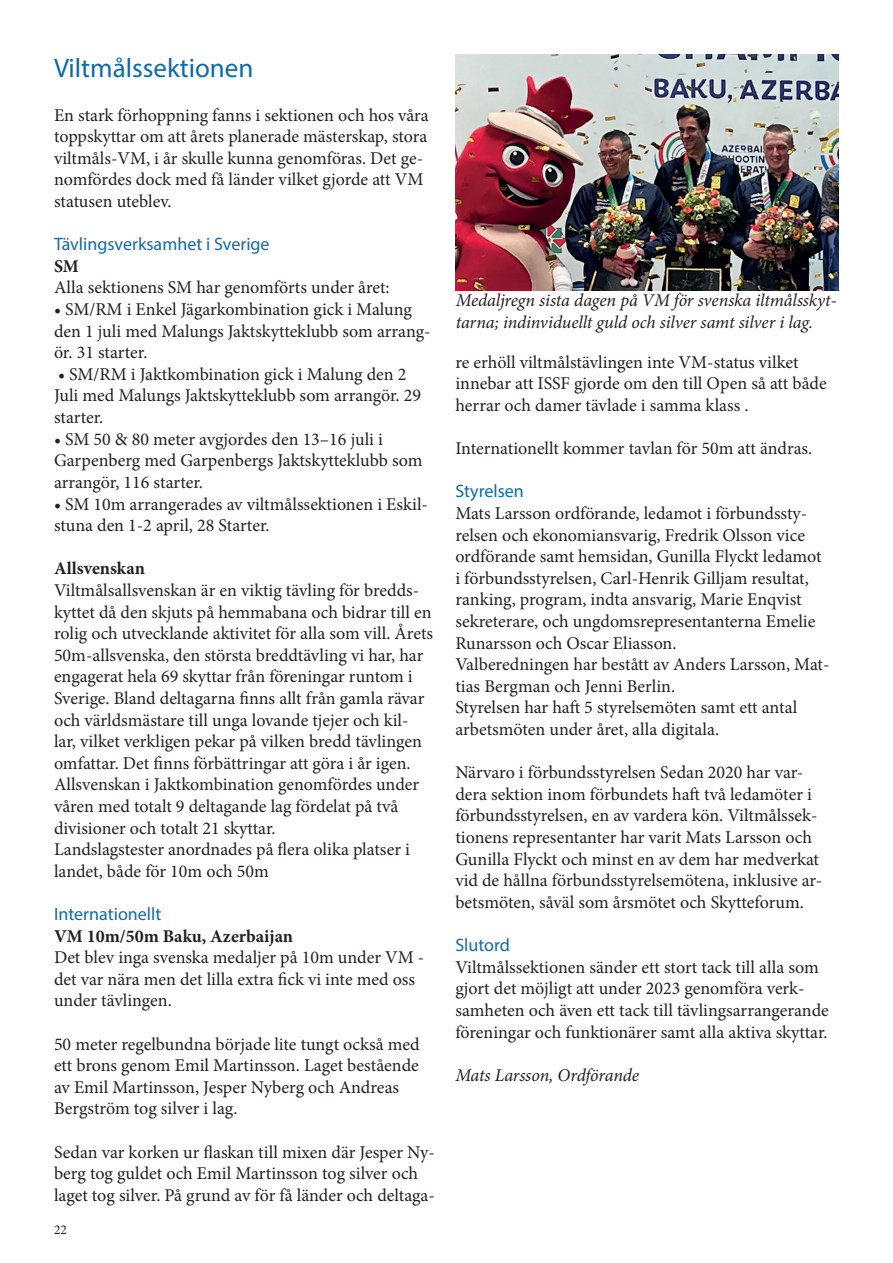
<style>
.page{position:relative;width:893px;height:1263px;background:#fff}
.page>*{position:absolute;margin:0;border:0;box-sizing:border-box;transform-origin:0 0}
.t1{font:27px "Myriad Pro";color:#106aa6}
.t2{font:18px/21.6px "Minion Pro";color:#231f20}
.t3{font:italic 18px/21.6px "Minion Pro";letter-spacing:-.01em;color:#231f20}
.t4{font:18px "Myriad Pro";color:#106aa6}
.t5{font:700 18px "Minion Pro";color:#231f20}
.t6{font:13.5px "Minion Pro";color:#231f20}
.s1{font-family:"Myriad Pro";color:#106aa6}
</style>
<div class="page">
<img style="left:455px;top:54px;width:383px;height:236px">
<p class="t1" style="left:54px;top:52px;width:201px">Viltmålssektionen</p>
<p class="t2" style="left:54px;top:104px;width:376px">En stark förhoppning fanns i sektionen och hos våra toppskyttar om att årets planerade mästerskap, stora viltmåls-VM, i år skulle kunna genomföras. Det ge&shy;nomfördes dock med få länder vilket gjorde att VM statusen uteblev.</p>
<p class="t4" style="left:54px;top:233px;width:217px">Tävlingsverksamhet i Sverige</p>
<p class="t5" style="left:54px;top:253px;width:26px">SM</p>
<p class="t2" style="left:54px;top:277px;width:337px">Alla sektionens SM har genomförts under året:</p>
<p class="t2" style="left:54px;top:299px;width:378px">• SM/RM i Enkel Jägarkombination gick i Malung den 1 juli med Malungs Jaktskytteklubb som arrang&shy;ör. 31 starter.</p>
<p class="t2" style="left:54px;top:363px;width:369px">• SM/RM i Jaktkombination gick i Malung den 2<br>Juli med Malungs Jaktskytteklubb som arrangör. 29 starter.</p>
<p class="t2" style="left:54px;top:428px;width:370px">• SM 50 &amp; 80 meter avgjordes den 13–16 juli i<br>Garpenberg med Garpenbergs Jaktskytteklubb som arrangör, 116 starter.</p>
<p class="t2" style="left:54px;top:493px;width:375px">• SM 10m arrangerades av viltmålssektionen i Eskil&shy;stuna den 1-2 april, 28 Starter.</p>
<p class="t5" style="left:54px;top:556px;width:92px">Allsvenskan</p>
<p class="t2" style="left:54px;top:579px;width:381px">Viltmålsallsvenskan är en viktig tävling för bredds&shy;kyttet då den skjuts på hemmabana och bidrar till en rolig och utvecklande aktivitet för alla som vill. Årets 50m-allsvenska, den största breddtävling vi har, har engagerat hela 69 skyttar från föreningar runtom i Sverige. Bland deltagarna finns allt från gamla rävar och världsmästare till unga lovande tjejer och kil&shy;lar, vilket verkligen pekar på vilken bredd tävlingen omfattar. Det finns förbättringar att göra i år igen.<br>Allsvenskan i Jaktkombination genomfördes under våren med totalt 9 deltagande lag fördelat på två divisioner och totalt 21 skyttar.</p>
<p class="t2" style="left:54px;top:839px;width:357px">Landslagstester anordnades på flera olika platser i landet, både för 10m och 50m</p>
<p class="t4" style="left:54px;top:903px;width:109px">Internationellt</p>
<p class="t5" style="left:54px;top:923px;width:241px">VM 10m/50m Baku, Azerbaijan</p>
<p class="t2" style="left:54px;top:947px;width:372px">Det blev inga svenska medaljer på 10m under VM - det var nära men det lilla extra fick vi inte med oss under tävlingen.</p>
<p class="t2" style="left:54px;top:1033px;width:367px">50 meter regelbundna började lite tungt också med ett brons genom Emil Martinsson. Laget bestående av Emil Martinsson, Jesper Nyberg och Andreas Bergström tog silver i lag.</p>
<p class="t2" style="left:54px;top:1141px;width:382px">Sedan var korken ur flaskan till mixen där Jesper Ny&shy;berg tog guldet och Emil Martinsson tog silver och laget tog silver. På grund av för få länder och deltaga-</p>
<p class="t6" style="left:54px;top:1220px;width:14px">22</p>
<p class="t3" style="left:456px;top:290px;width:382px">Medaljregn sista dagen på VM för svenska iltmålsskyt&shy;tarna; indinviduellt guld och silver samt silver i lag.</p>
<p class="t2" style="left:455px;top:351px;width:373px">re erhöll viltmålstävlingen inte VM-status vilket innebar att ISSF gjorde om den till Open så att både herrar och damer tävlade i samma klass .</p>
<p class="t2" style="left:455px;top:438px;width:358px">Internationellt kommer tavlan för 50m att ändras.</p>
<p class="t2" style="left:455px;top:481px;width:368px"><span class="s1">Styrelsen<br></span>Mats Larsson ordförande, ledamot i förbundssty&shy;relsen och ekonomiansvarig, Fredrik Olsson vice ordförande samt hemsidan, Gunilla Flyckt ledamot i förbundsstyrelsen, Carl-Henrik Gilljam resultat, ranking, program, indta ansvarig, Marie Enqvist sekreterare, och ungdomsrepresentanterna Emelie Runarsson och Oscar Eliasson.</p>
<p class="t2" style="left:455px;top:654px;width:376px">Valberedningen har bestått av Anders Larsson, Mat&shy;tias Bergman och Jenni Berlin.</p>
<p class="t2" style="left:455px;top:697px;width:343px">Styrelsen har haft 5 styrelsemöten samt ett antal arbetsmöten under året, alla digitala.</p>
<p class="t2" style="left:455px;top:762px;width:368px">Närvaro i förbundsstyrelsen Sedan 2020 har var&shy;dera sektion inom förbundets haft två ledamöter i förbundsstyrelsen, en av vardera kön. Viltmålssek&shy;tionens representanter har varit Mats Larsson och Gunilla Flyckt och minst en av dem har medverkat vid de hållna förbundsstyrelsemötena, inklusive ar&shy;betsmöten, såväl som årsmötet och Skytteforum.</p>
<p class="t2" style="left:455px;top:935px;width:375px"><span class="s1">Slutord<br></span>Viltmålssektionen sänder ett stort tack till alla som gjort det möjligt att under 2023 genomföra verk&shy;samheten och även ett tack till tävlingsarrangerande föreningar och funktionärer samt alla aktiva skyttar.</p>
<p class="t3" style="left:455px;top:1064px;width:185px">Mats Larsson, Ordförande</p>
</div>
